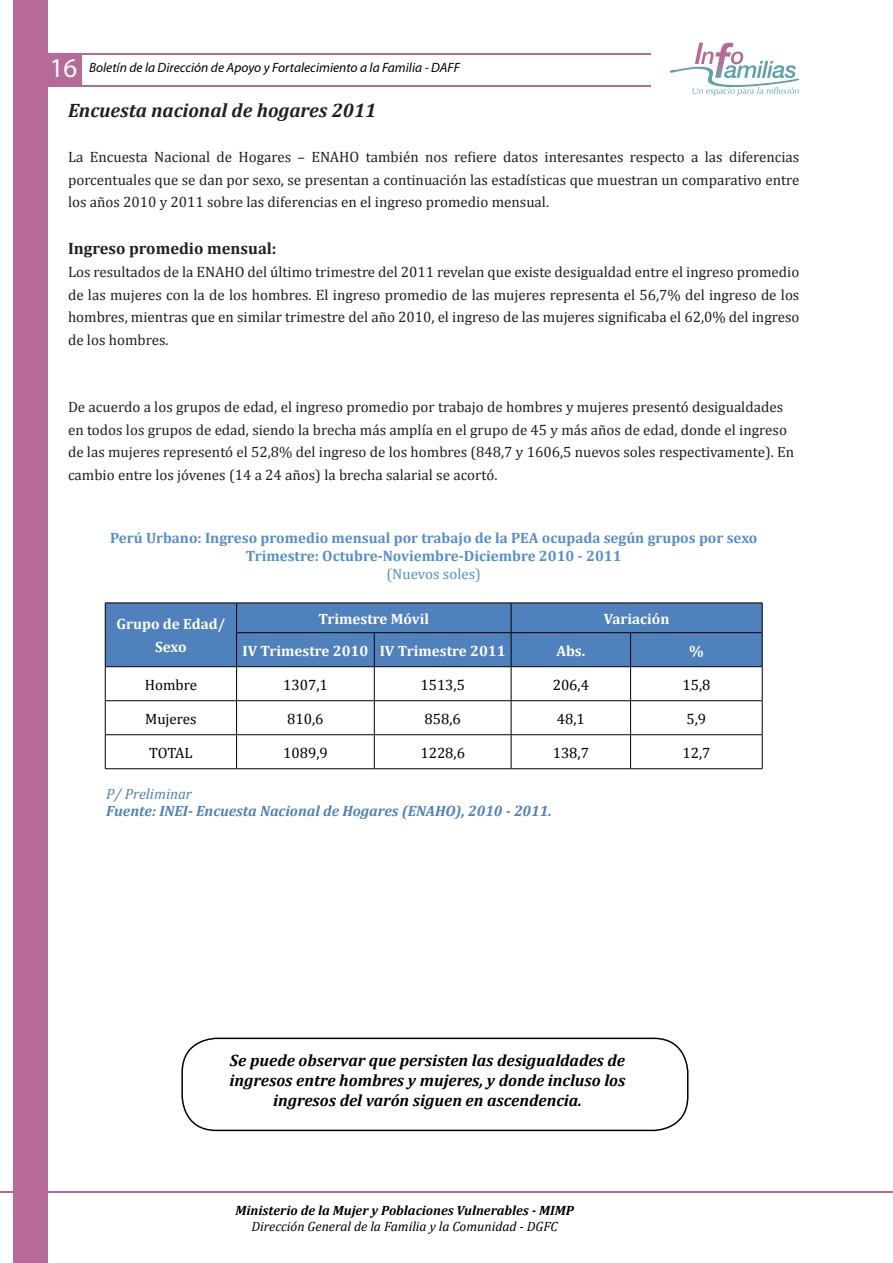
<style>
.page{position:relative;width:893px;height:1263px;background:#fff}
.page>*{position:absolute;margin:0;border:0;box-sizing:border-box;transform-origin:0 0}
.t1{font:italic 700 19.5px "Cambria";color:#231f20}
.t2{font:italic 700 16.5px/19.8px "Cambria";color:#000;text-align:center}
.t3{font:700 16.5px "Cambria";color:#231f20}
.t4{font:15px/22.5px "Cambria";color:#231f20;text-align:justify}
.t5{font:700 15px/18px "Cambria";color:#548dd4;text-align:center}
.t6{font:15px "Cambria";color:#000}
.t7{font:700 15px/22.5px "Cambria";color:#fff;text-align:center}
.t8{font:italic 700 15px "Cambria";color:#4f81bd}
.t9{font:15px "Cambria";color:#548dd4}
.t10{font:italic 15px "Cambria";color:#4f81bd}
.t11{font:italic 13.5px "Myriad Pro";color:#000}
.t12{font:italic 700 13.5px "Cambria";color:#000}
.t13{font:italic 13.5px "Cambria";color:#000}
.s1{font-style:normal;font-size:27px;color:#fff}
</style>
<div class="page">
<div style="left:48px;top:53px;width:33px;height:34px;background:#b76998"></div>
<div style="left:14px;top:0;width:34px;height:1263px;background:#b76998"></div>
<svg style="left:669px;top:43px;width:130px;height:53px"></svg>
<hr style="left:0;top:1191px;width:893px;height:1px;background:#b76998">
<hr style="left:45px;top:53px;width:606px;height:2px;background:#b76998">
<hr style="left:45px;top:86px;width:606px;height:1px;background:#b76998">
<hr style="left:105px;top:602px;width:132px;height:1px;background:#000">
<hr style="left:237px;top:602px;width:137px;height:1px;background:#000">
<hr style="left:374px;top:602px;width:137px;height:1px;background:#000">
<hr style="left:511px;top:602px;width:120px;height:1px;background:#000">
<hr style="left:631px;top:602px;width:132px;height:1px;background:#000">
<div style="left:105px;top:603px;width:658px;height:63px;background:#4f81bd"></div>
<hr style="left:105px;top:633px;width:1px;height:33px;background:#000">
<hr style="left:236px;top:632px;width:138px;height:1px;background:#000">
<hr style="left:236px;top:633px;width:1px;height:33px;background:#000">
<hr style="left:374px;top:632px;width:137px;height:1px;background:#000">
<hr style="left:374px;top:633px;width:1px;height:33px;background:#000">
<hr style="left:511px;top:632px;width:120px;height:1px;background:#000">
<hr style="left:511px;top:633px;width:1px;height:33px;background:#000">
<hr style="left:631px;top:632px;width:132px;height:1px;background:#000">
<hr style="left:630px;top:633px;width:1px;height:33px;background:#000">
<hr style="left:762px;top:633px;width:1px;height:33px;background:#000">
<hr style="left:105px;top:666px;width:132px;height:1px;background:#000">
<hr style="left:105px;top:667px;width:1px;height:33px;background:#000">
<hr style="left:237px;top:666px;width:137px;height:1px;background:#000">
<hr style="left:236px;top:667px;width:1px;height:33px;background:#000">
<hr style="left:374px;top:666px;width:137px;height:1px;background:#000">
<hr style="left:374px;top:667px;width:1px;height:33px;background:#000">
<hr style="left:511px;top:666px;width:120px;height:1px;background:#000">
<hr style="left:511px;top:667px;width:1px;height:33px;background:#000">
<hr style="left:631px;top:666px;width:132px;height:1px;background:#000">
<hr style="left:630px;top:667px;width:1px;height:33px;background:#000">
<hr style="left:762px;top:667px;width:1px;height:33px;background:#000">
<hr style="left:105px;top:700px;width:132px;height:1px;background:#000">
<hr style="left:105px;top:701px;width:1px;height:33px;background:#000">
<hr style="left:237px;top:700px;width:137px;height:1px;background:#000">
<hr style="left:236px;top:701px;width:1px;height:33px;background:#000">
<hr style="left:374px;top:700px;width:137px;height:1px;background:#000">
<hr style="left:374px;top:701px;width:1px;height:33px;background:#000">
<hr style="left:511px;top:700px;width:120px;height:1px;background:#000">
<hr style="left:511px;top:701px;width:1px;height:33px;background:#000">
<hr style="left:631px;top:700px;width:132px;height:1px;background:#000">
<hr style="left:630px;top:701px;width:1px;height:33px;background:#000">
<hr style="left:762px;top:701px;width:1px;height:33px;background:#000">
<hr style="left:105px;top:734px;width:132px;height:1px;background:#000">
<hr style="left:105px;top:735px;width:1px;height:33px;background:#000">
<hr style="left:237px;top:734px;width:137px;height:1px;background:#000">
<hr style="left:236px;top:735px;width:1px;height:33px;background:#000">
<hr style="left:374px;top:734px;width:137px;height:1px;background:#000">
<hr style="left:374px;top:735px;width:1px;height:33px;background:#000">
<hr style="left:511px;top:734px;width:120px;height:1px;background:#000">
<hr style="left:511px;top:735px;width:1px;height:33px;background:#000">
<hr style="left:631px;top:734px;width:132px;height:1px;background:#000">
<hr style="left:630px;top:735px;width:1px;height:33px;background:#000">
<hr style="left:762px;top:735px;width:1px;height:33px;background:#000">
<hr style="left:105px;top:768px;width:132px;height:1px;background:#000">
<hr style="left:237px;top:768px;width:137px;height:1px;background:#000">
<hr style="left:374px;top:768px;width:137px;height:1px;background:#000">
<hr style="left:511px;top:768px;width:120px;height:1px;background:#000">
<hr style="left:631px;top:768px;width:132px;height:1px;background:#000">
<div style="left:181px;top:1037px;width:507px;height:94px;border:2px solid #000;border-radius:34px"></div>
<p class="t11" style="left:50px;top:59px;width:412px"><span class="s1">16</span> Boletín de la Dirección de Apoyo y Fortalecimiento a la Familia - DAFF</p>
<h1 class="t1" style="left:68px;top:99px;width:310px">Encuesta nacional de hogares 2011</h1>
<p class="t4" style="left:68px;top:146px;width:733px">La Encuesta Nacional de Hogares – ENAHO también nos refiere datos interesantes respecto a las diferencias porcentuales que se dan por sexo, se presentan a continuación las estadísticas que muestran un comparativo entre los años 2010 y 2011 sobre las diferencias en el ingreso promedio mensual.</p>
<p class="t3" style="left:68px;top:239px;width:210px">Ingreso promedio mensual:</p>
<p class="t4" style="left:68px;top:261px;width:733px">Los resultados de la ENAHO del último trimestre del 2011 revelan que existe desigualdad entre el ingreso promedio de las mujeres con la de los hombres. El ingreso promedio de las mujeres representa el 56,7% del ingreso de los hombres, mientras que en similar trimestre del año 2010, el ingreso de las mujeres significaba el 62,0% del ingreso de los hombres.</p>
<p class="t4" style="left:68px;top:396px;width:728px;text-align:left">De acuerdo a los grupos de edad, el ingreso promedio por trabajo de hombres y mujeres presentó desigualdades en todos los grupos de edad, siendo la brecha más amplía en el grupo de 45 y más años de edad, donde el ingreso de las mujeres representó el 52,8% del ingreso de los hombres (848,7 y 1606,5 nuevos soles respectivamente). En cambio entre los jóvenes (14 a 24 años) la brecha salarial se acortó.</p>
<p class="t5" style="left:110px;top:528px;width:649px">Perú Urbano: Ingreso promedio mensual por trabajo de la PEA ocupada según grupos por sexo<br>Trimestre: Octubre-Noviembre-Diciembre 2010 - 2011</p>
<p class="t9" style="left:387px;top:565px;width:96px">(Nuevos soles)</p>
<p class="t7" style="left:117px;top:613px;width:110px">Grupo de Edad/<br>Sexo</p>
<p class="t7" style="left:319px;top:607px;width:112px">Trimestre Móvil</p>
<p class="t7" style="left:604px;top:607px;width:67px">Variación</p>
<p class="t7" style="left:242px;top:639px;width:265px">IV Trimestre 2010 IV Trimestre 2011</p>
<p class="t7" style="left:556px;top:639px;width:30px">Abs.</p>
<p class="t7" style="left:689px;top:639px;width:16px">%</p>
<p class="t6" style="left:145px;top:676px;width:54px">Hombre</p>
<p class="t6" style="left:283px;top:676px;width:46px">1307,1</p>
<p class="t6" style="left:420px;top:676px;width:46px">1513,5</p>
<p class="t6" style="left:553px;top:676px;width:38px">206,4</p>
<p class="t6" style="left:682px;top:676px;width:30px">15,8</p>
<p class="t6" style="left:145px;top:710px;width:53px">Mujeres</p>
<p class="t6" style="left:287px;top:710px;width:38px">810,6</p>
<p class="t6" style="left:425px;top:710px;width:38px">858,6</p>
<p class="t6" style="left:557px;top:710px;width:30px">48,1</p>
<p class="t6" style="left:686px;top:710px;width:21px">5,9</p>
<p class="t6" style="left:149px;top:744px;width:45px">TOTAL</p>
<p class="t6" style="left:283px;top:744px;width:46px">1089,9</p>
<p class="t6" style="left:420px;top:744px;width:46px">1228,6</p>
<p class="t6" style="left:553px;top:744px;width:38px">138,7</p>
<p class="t6" style="left:682px;top:744px;width:30px">12,7</p>
<p class="t10" style="left:106px;top:785px;width:87px">P/ Preliminar</p>
<p class="t8" style="left:106px;top:801px;width:447px">Fuente: INEI- Encuesta Nacional de Hogares (ENAHO), 2010 - 2011.</p>
<p class="t2" style="left:230px;top:1050px;width:397px">Se puede observar que persisten las desigualdades de ingresos entre hombres y mujeres, y donde incluso los ingresos del varón siguen en ascendencia.</p>
<p class="t12" style="left:236px;top:1202px;width:340px">Ministerio de la Mujer y Poblaciones Vulnerables - MIMP</p>
<p class="t13" style="left:251px;top:1218px;width:308px">Dirección General de la Familia y la Comunidad - DGFC</p>
</div>
